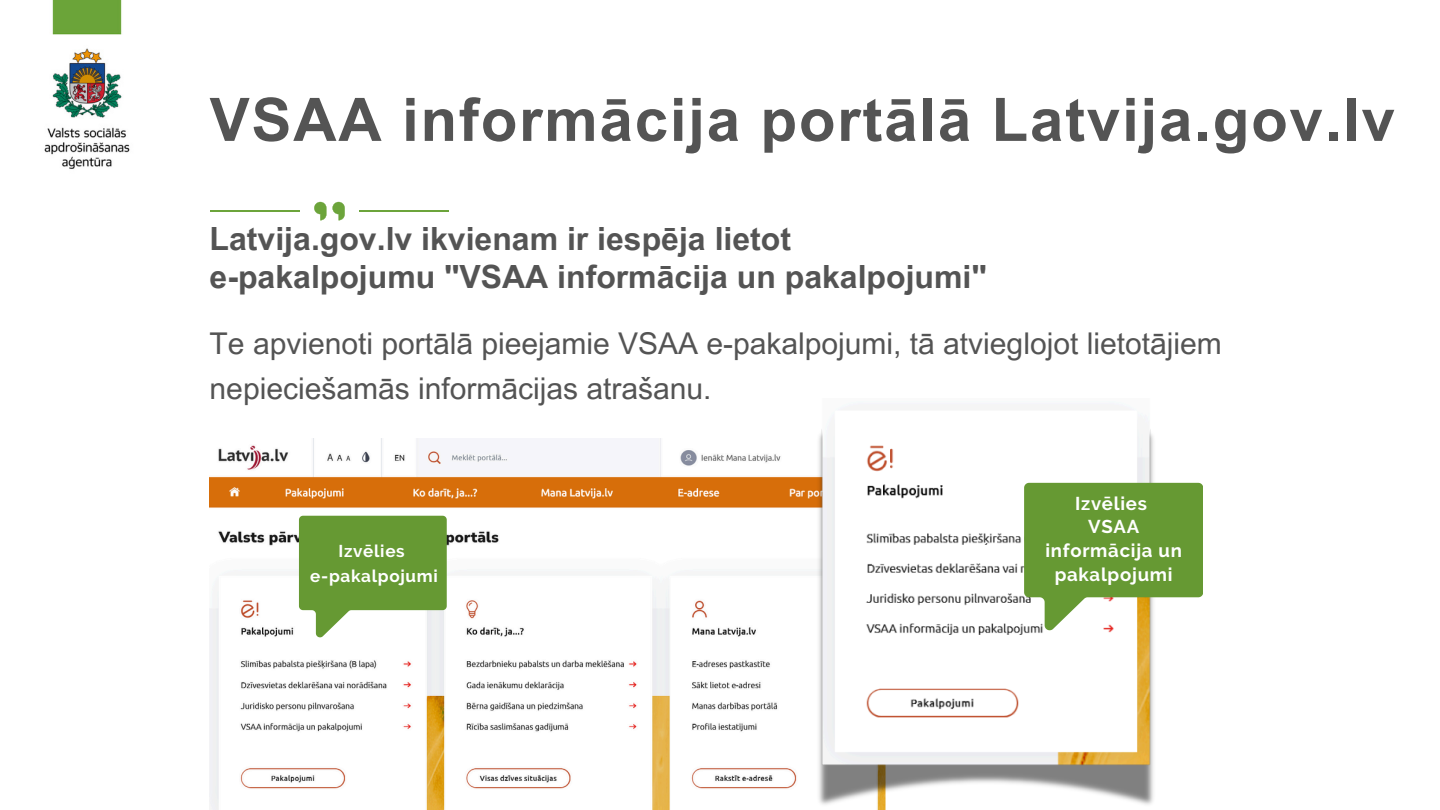
<style>
.page{position:relative;width:1440px;height:810px;background:#fff}
.page>*{position:absolute;margin:0;border:0;box-sizing:border-box;transform-origin:0 0}
.t1{font:700 60px "Arial MT Pro";letter-spacing:.03em;color:#545454}
.t2{font:700 32px/38.2px "Arial MT Pro";color:#545454}
.t3{font:30px/45px "Arial MT Pro";color:#545454}
.t4{font:700 18.5px/23.8px "Raleway";letter-spacing:.04em;color:#fff;text-align:center}
.t5{font:700 17.1px "Raleway";letter-spacing:.04em;color:#fff}
</style>
<div class="page">
<img style="left:44px;top:0;width:86px;height:169px">
<img style="left:210px;top:439px;width:592px;height:371px">
<svg style="left:299px;top:516px;width:148px;height:121px"></svg>
<img style="left:802px;top:429px;width:367px;height:381px">
<svg style="left:1024px;top:483px;width:179px;height:147px"></svg>
<svg style="left:314px;top:202px;width:31px;height:18px"></svg>
<hr style="left:359px;top:210px;width:90px;height:2px;background:#6ca43b">
<hr style="left:210px;top:210px;width:90px;height:2px;background:#6ca43b">
<p class="t1" style="left:210px;top:97px;width:1187px">VSAA informācija portālā Latvija.gov.lv</p>
<p class="t2" style="left:210px;top:224px;width:778px">Latvija.gov.lv ikvienam ir iespēja lietot e-pakalpojumu "VSAA informācija un pakalpojumi"</p>
<p class="t3" style="left:210px;top:324px;width:1014px">Te apvienoti portālā pieejamie VSAA e-pakalpojumi, tā atvieglojot lietotājiem nepieciešamās informācijas atrašanu.</p>
<p class="t5" style="left:339px;top:541px;width:68px">Izvēlies</p>
<h1 class="t5" style="left:310px;top:566px;width:129px">e-pakalpojumi</h1>
<h2 class="t4" style="left:1075px;top:491px;width:73px">Izvēlies</h2>
<h3 class="t4" style="left:1045px;top:515px;width:138px">VSAA informācija un pakalpojumi</h3>
</div>
